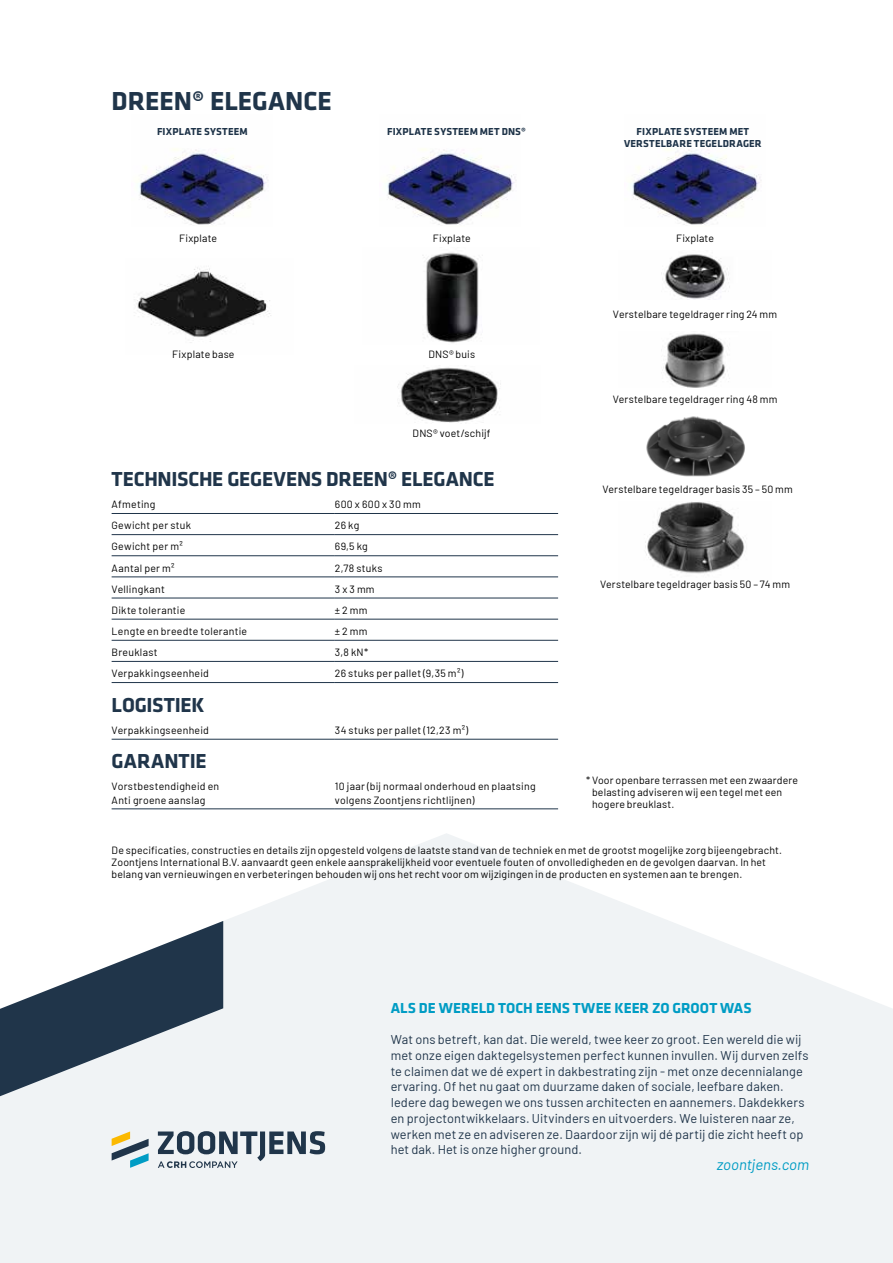
<style>
.page{position:relative;width:893px;height:1263px;background:#fff}
.page>*{position:absolute;margin:0;border:0;box-sizing:border-box;transform-origin:0 0}
.t1{font:700 27px "Klavika";color:#20354a}
.t2{font:700 21px "Klavika";letter-spacing:-.01em;color:#20354a}
.t3{font:700 15px "Klavika";color:#009cc4}
.t4{font:italic 15px "Barlow";color:#009cc4}
.t5{font:12.75px/15.8px "Barlow";letter-spacing:.01em;color:#20354a}
.t6{font:10.5px/12px "Barlow";letter-spacing:.02em;color:#000}
.t7{font:700 10.5px/12px "Klavika";letter-spacing:.015em;color:#20354a;text-align:center}
</style>
<div class="page">
<svg style="left:0;top:833px;width:893px;height:430px;fill:#f0f3f5"></svg>
<svg style="left:158px;top:1131px;width:167px;height:37px"></svg>
<svg style="left:112px;top:1131px;width:37px;height:37px"></svg>
<svg style="left:0;top:921px;width:223px;height:175px"></svg>
<img style="left:134px;top:267px;width:137px;height:76px">
<img style="left:397px;top:365px;width:104px;height:58px">
<img style="left:422px;top:252px;width:61px;height:91px">
<img style="left:661px;top:254px;width:69px;height:46px">
<img style="left:632px;top:149px;width:129px;height:76px">
<img style="left:663px;top:333px;width:65px;height:54px">
<img style="left:645px;top:502px;width:101px;height:72px">
<img style="left:387px;top:149px;width:129px;height:76px">
<img style="left:139px;top:149px;width:129px;height:76px">
<img style="left:646px;top:416px;width:99px;height:61px">
<hr style="left:112px;top:682px;width:223px;height:1px;background:#20354a">
<hr style="left:335px;top:682px;width:223px;height:1px;background:#20354a">
<hr style="left:112px;top:513px;width:223px;height:1px;background:#20354a">
<hr style="left:335px;top:513px;width:223px;height:1px;background:#20354a">
<hr style="left:112px;top:534px;width:223px;height:1px;background:#20354a">
<hr style="left:335px;top:534px;width:223px;height:1px;background:#20354a">
<hr style="left:112px;top:555px;width:223px;height:1px;background:#20354a">
<hr style="left:335px;top:555px;width:223px;height:1px;background:#20354a">
<hr style="left:112px;top:576px;width:223px;height:1px;background:#20354a">
<hr style="left:335px;top:576px;width:223px;height:1px;background:#20354a">
<hr style="left:112px;top:598px;width:223px;height:1px;background:#20354a">
<hr style="left:335px;top:598px;width:223px;height:1px;background:#20354a">
<hr style="left:112px;top:619px;width:223px;height:1px;background:#20354a">
<hr style="left:335px;top:619px;width:223px;height:1px;background:#20354a">
<hr style="left:112px;top:640px;width:223px;height:1px;background:#20354a">
<hr style="left:335px;top:640px;width:223px;height:1px;background:#20354a">
<hr style="left:112px;top:661px;width:223px;height:1px;background:#20354a">
<hr style="left:335px;top:661px;width:223px;height:1px;background:#20354a">
<hr style="left:112px;top:739px;width:223px;height:1px;background:#20354a">
<hr style="left:335px;top:739px;width:223px;height:1px;background:#20354a">
<hr style="left:112px;top:808px;width:223px;height:1px;background:#20354a">
<hr style="left:335px;top:808px;width:223px;height:1px;background:#20354a">
<h1 class="t1" style="left:112px;top:86px;width:222px">DREEN® ELEGANCE</h1>
<p class="t7" style="left:157px;top:126px;width:92px">FIXPLATE SYSTEEM</p>
<p class="t7" style="left:387px;top:126px;width:140px">FIXPLATE SYSTEEM MET DNS®</p>
<p class="t7" style="left:624px;top:126px;width:139px">FIXPLATE SYSTEEM MET<br>VERSTELBARE TEGELDRAGER</p>
<p class="t6" style="left:179px;top:232px;width:40px">Fixplate</p>
<p class="t6" style="left:433px;top:232px;width:40px">Fixplate</p>
<p class="t6" style="left:676px;top:232px;width:40px">Fixplate</p>
<p class="t6" style="left:172px;top:348px;width:64px">Fixplate base</p>
<p class="t6" style="left:428px;top:348px;width:48px">DNS® buis</p>
<p class="t6" style="left:413px;top:427px;width:79px">DNS® voet/schijf</p>
<p class="t6" style="left:613px;top:308px;width:166px">Verstelbare tegeldrager ring 24 mm</p>
<p class="t6" style="left:613px;top:393px;width:166px">Verstelbare tegeldrager ring 48 mm</p>
<h2 class="t2" style="left:112px;top:468px;width:385px">TECHNISCHE GEGEVENS DREEN® ELEGANCE</h2>
<p class="t6" style="left:112px;top:498px;width:45px">Afmeting</p>
<p class="t6" style="left:335px;top:498px;width:87px">600 x 600 x 30 mm</p>
<p class="t6" style="left:112px;top:519px;width:81px">Gewicht per stuk</p>
<p class="t6" style="left:335px;top:519px;width:26px">26 kg</p>
<p class="t6" style="left:112px;top:540px;width:73px">Gewicht per m²</p>
<p class="t6" style="left:335px;top:540px;width:35px">69,5 kg</p>
<p class="t6" style="left:112px;top:561px;width:65px">Aantal per m²</p>
<p class="t6" style="left:335px;top:561px;width:49px">2,78 stuks</p>
<p class="t6" style="left:112px;top:582px;width:55px">Vellingkant</p>
<p class="t6" style="left:335px;top:582px;width:41px">3 x 3 mm</p>
<p class="t6" style="left:112px;top:603px;width:75px">Dikte tolerantie</p>
<p class="t6" style="left:335px;top:603px;width:34px">± 2 mm</p>
<p class="t6" style="left:112px;top:624px;width:137px">Lengte en breedte tolerantie</p>
<p class="t6" style="left:335px;top:624px;width:34px">± 2 mm</p>
<p class="t6" style="left:112px;top:645px;width:48px">Breuklast</p>
<p class="t6" style="left:335px;top:645px;width:35px">3,8 kN*</p>
<p class="t6" style="left:112px;top:667px;width:99px">Verpakkingseenheid</p>
<p class="t6" style="left:335px;top:667px;width:130px">26 stuks per pallet (9,35 m²)</p>
<h2 class="t2" style="left:112px;top:693px;width:94px">LOGISTIEK</h2>
<p class="t6" style="left:112px;top:723px;width:99px">Verpakkingseenheid</p>
<p class="t6" style="left:335px;top:723px;width:135px">34 stuks per pallet (12,23 m²)</p>
<h2 class="t2" style="left:112px;top:749px;width:96px">GARANTIE</h2>
<p class="t6" style="left:112px;top:779px;width:109px;line-height:13.5px">Vorstbestendigheid en<br>Anti groene aanslag</p>
<p class="t6" style="left:335px;top:779px;width:202px;line-height:13.5px">10 jaar (bij normaal onderhoud en plaatsing volgens Zoontjens richtlijnen)</p>
<p class="t6" style="left:602px;top:482px;width:192px">Verstelbare tegeldrager basis 35 – 50 mm</p>
<p class="t6" style="left:600px;top:577px;width:191px">Verstelbare tegeldrager basis 50 – 74 mm</p>
<p class="t6" style="left:592px;top:774px;width:208px;text-indent:-6px">* Voor openbare terrassen met een zwaardere belasting adviseren wij een tegel met een hogere breuklast.</p>
<p class="t6" style="left:112px;top:843px;width:672px">De specificaties, constructies en details zijn opgesteld volgens de laatste stand van de techniek en met de grootst mogelijke zorg bijeengebracht.<br>Zoontjens International B.V. aanvaardt geen enkele aansprakelijkheid voor eventuele fouten of onvolledigheden en de gevolgen daarvan. In het belang van vernieuwingen en verbeteringen behouden wij ons het recht voor om wijzigingen in de producten en systemen aan te brengen.</p>
<h3 class="t3" style="left:391px;top:999px;width:362px">ALS DE WERELD TOCH EENS TWEE KEER ZO GROOT WAS</h3>
<p class="t5" style="left:391px;top:1031px;width:419px">Wat ons betreft, kan dat. Die wereld, twee keer zo groot. Een wereld die wij met onze eigen daktegelsystemen perfect kunnen invullen. Wij durven zelfs te claimen dat we dé expert in dakbestrating zijn - met onze decennialange ervaring. Of het nu gaat om duurzame daken of sociale, leefbare daken.<br>Iedere dag bewegen we ons tussen architecten en aannemers. Dakdekkers en projectontwikkelaars. Uitvinders en uitvoerders. We luisteren naar ze, werken met ze en adviseren ze. Daardoor zijn wij dé partij die zicht heeft op het dak. Het is onze higher ground.</p>
<h3 class="t4" style="left:717px;top:1154px;width:94px">zoontjens.com</h3>
</div>
